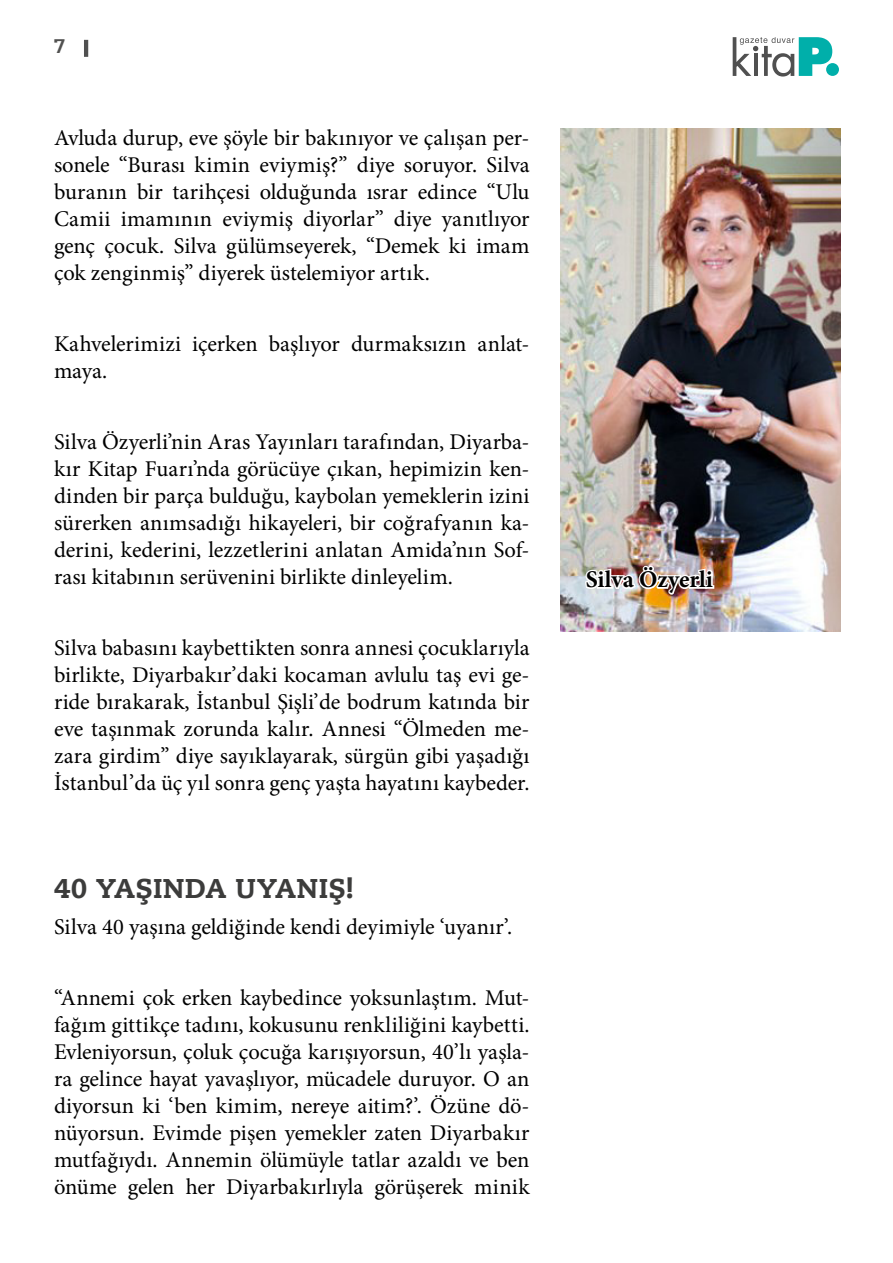
<style>
.page{position:relative;width:893px;height:1263px;background:#fff}
.page>*{position:absolute;margin:0;border:0;box-sizing:border-box;transform-origin:0 0}
.t1{font:700 27px "Caecilia LT Std Roman";letter-spacing:.02em;color:#3c3c3b}
.t2{font:700 24px "Minion Pro";color:#000}
.t3{font:22.5px/27px "Minion Pro";color:#000;text-align:justify}
.t4{font:500 21px "Pridi";color:#515150}
</style>
<div class="page">
<svg style="left:733px;top:37px;width:99px;height:40px"></svg>
<div style="left:826px;top:63px;width:13px;height:13px;background:#00afaa;border-radius:50%"></div>
<hr style="left:84px;top:40px;width:4px;height:17px;background:#505050">
<img style="left:561px;top:129px;width:280px;height:502px">
<img style="left:583px;top:564px;width:133px;height:32px">
<p class="t4" style="left:54px;top:31px;width:12px">7</p>
<p class="t3" style="left:54px;top:124px;width:477px">Avluda durup, eve şöyle bir bakınıyor ve çalışan per&shy;sonele “Burası kimin eviymiş?” diye soruyor. Silva buranın bir tarihçesi olduğunda ısrar edince “Ulu Camii imamının eviymiş diyorlar” diye yanıtlıyor genç çocuk. Silva gülümseyerek, “Demek ki imam çok zenginmiş” diyerek üstelemiyor artık.</p>
<p class="t3" style="left:54px;top:330px;width:477px">Kahvelerimizi içerken başlıyor durmaksızın anlat&shy;maya.</p>
<p class="t3" style="left:54px;top:428px;width:477px">Silva Özyerli’nin Aras Yayınları tarafından, Diyarba&shy;kır Kitap Fuarı’nda görücüye çıkan, hepimizin ken&shy;dinden bir parça bulduğu, kaybolan yemeklerin izini sürerken anımsadığı hikayeleri, bir coğrafyanın ka&shy;derini, kederini, lezzetlerini anlatan Amida’nın Sof&shy;rası kitabının serüvenini birlikte dinleyelim.</p>
<p class="t3" style="left:54px;top:634px;width:477px">Silva babasını kaybettikten sonra annesi çocuklarıyla birlikte, Diyarbakır’daki kocaman avlulu taş evi ge&shy;ride bırakarak, İstanbul Şişli’de bodrum katında bir eve taşınmak zorunda kalır. Annesi “Ölmeden me&shy;zara girdim” diye sayıklayarak, sürgün gibi yaşadığı İstanbul’da üç yıl sonra genç yaşta hayatını kaybeder.</p>
<p class="t1" style="left:54px;top:871px;width:301px">40 YAŞINDA UYANIŞ!</p>
<p class="t3" style="left:54px;top:913px;width:460px">Silva 40 yaşına geldiğinde kendi deyimiyle ‘uyanır’.</p>
<p class="t3" style="left:54px;top:984px;width:477px">“Annemi çok erken kaybedince yoksunlaştım. Mut&shy;fağım gittikçe tadını, kokusunu renkliliğini kaybetti.<br>Evleniyorsun, çoluk çocuğa karışıyorsun, 40’lı yaşla&shy;ra gelince hayat yavaşlıyor, mücadele duruyor. O an diyorsun ki ‘ben kimim, nereye aitim?’. Özüne dö&shy;nüyorsun. Evimde pişen yemekler zaten Diyarbakır mutfağıydı. Annemin ölümüyle tatlar azaldı ve ben önüme gelen her Diyarbakırlıyla görüşerek minik</p>
<p class="t2" style="left:586px;top:563px;width:129px">Silva Özyerli</p>
</div>
